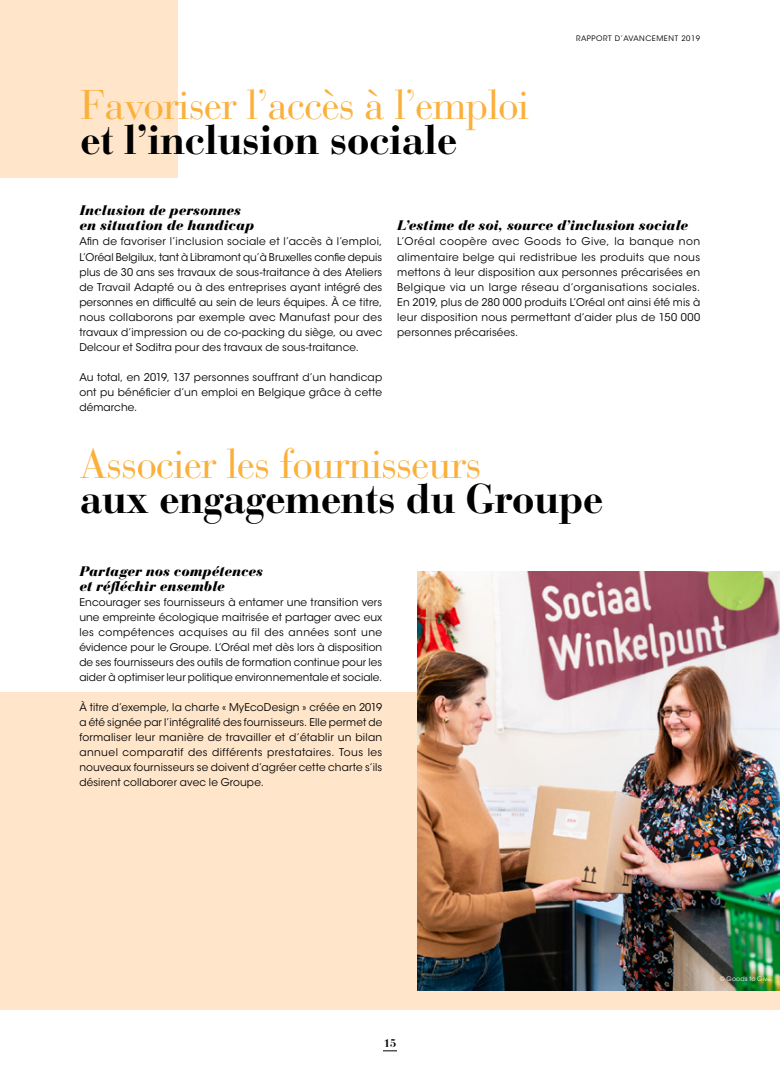
<style>
.page{position:relative;width:780px;height:1081px;background:#fff}
.page>*{position:absolute;margin:0;border:0;box-sizing:border-box;transform-origin:0 0}
.t1{font:41.25px "Bauer Bodoni Std";letter-spacing:-.025em;color:#fbb03b}
.t2{font:700 41.25px "Bauer Bodoni Std";letter-spacing:-.02em;color:#000}
.t3{font:italic 900 13.75px/15px "Bauer Bodoni Std";letter-spacing:-.005em;color:#000}
.t4{font:700 11px "Bauer Bodoni Std";color:#000}
.t5{font:10.62px/15px "ITC Avant Garde Std";letter-spacing:.01em;color:#000;text-align:justify}
.t6{font:7.5px "ITC Avant Garde Std";letter-spacing:.07em;color:#000}
.t7{font:6.25px "ITC Avant Garde Std";letter-spacing:.025em;color:#fff}
</style>
<div class="page">
<div style="left:0;top:692px;width:780px;height:318px;background:#ffe6ca"></div>
<div style="left:0;top:0;width:177px;height:177px;background:#ffe6ca"></div>
<img style="left:417px;top:571px;width:363px;height:419px">
<svg style="left:383px;top:1050px;width:14px;height:1px"></svg>
<h1 class="t1" style="left:80px;top:80px;width:450px">Favoriser l’accès à l’emploi</h1>
<h1 class="t2" style="left:80px;top:115px;width:379px">et l’inclusion sociale</h1>
<p class="t6" style="left:576px;top:34px;width:126px">RAPPORT D’AVANCEMENT 2019</p>
<p class="t3" style="left:79px;top:203px;width:176px">Inclusion de personnes en situation de handicap</p>
<p class="t5" style="left:79px;top:234px;width:304px">Afin de favoriser l’inclusion sociale et l’accès à l’emploi, L’Oréal Belgilux, tant à Libramont qu’à Bruxelles confie depuis plus de 30 ans ses travaux de sous-traitance à des Ateliers de Travail Adapté ou à des entreprises ayant intégré des personnes en difficulté au sein de leurs équipes. À ce titre, nous collaborons par exemple avec Manufast pour des travaux d’impression ou de co-packing du siège, ou avec Delcour et Soditra pour des travaux de sous-traitance.</p>
<p class="t5" style="left:79px;top:369px;width:304px">Au total, en 2019, 137 personnes souffrant d’un handicap ont pu bénéficier d’un emploi en Belgique grâce à cette démarche.</p>
<p class="t3" style="left:397px;top:218px;width:292px">L’estime de soi, source d’inclusion sociale</p>
<p class="t5" style="left:397px;top:234px;width:304px">L’Oréal coopère avec Goods to Give, la banque non alimentaire belge qui redistribue les produits que nous mettons à leur disposition aux personnes précarisées en Belgique via un large réseau d’organisations sociales.<br>En 2019, plus de 280 000 produits L’Oréal ont ainsi été mis à leur disposition nous permettant d’aider plus de 150 000 personnes précarisées.</p>
<h1 class="t1" style="left:80px;top:439px;width:403px">Associer les fournisseurs</h1>
<h1 class="t2" style="left:80px;top:474px;width:525px">aux engagements du Groupe</h1>
<p class="t3" style="left:79px;top:563px;width:185px">Partager nos compétences et réfléchir ensemble</p>
<p class="t5" style="left:79px;top:594px;width:304px">Encourager ses fournisseurs à entamer une transition vers une empreinte écologique maitrisée et partager avec eux les compétences acquises au fil des années sont une évidence pour le Groupe. L’Oréal met dès lors à disposition de ses fournisseurs des outils de formation continue pour les aider à optimiser leur politique environnementale et sociale.</p>
<p class="t5" style="left:79px;top:699px;width:304px">À titre d’exemple, la charte « MyEcoDesign » créée en 2019 a été signée par l’intégralité des fournisseurs. Elle permet de formaliser leur manière de travailler et d’établir un bilan annuel comparatif des différents prestataires. Tous les nouveaux fournisseurs se doivent d’agréer cette charte s’ils désirent collaborer avec le Groupe.</p>
<p class="t4" style="left:384px;top:1036px;width:14px">15</p>
<p class="t7" style="left:719px;top:974px;width:53px">© Goods to Give</p>
</div>
